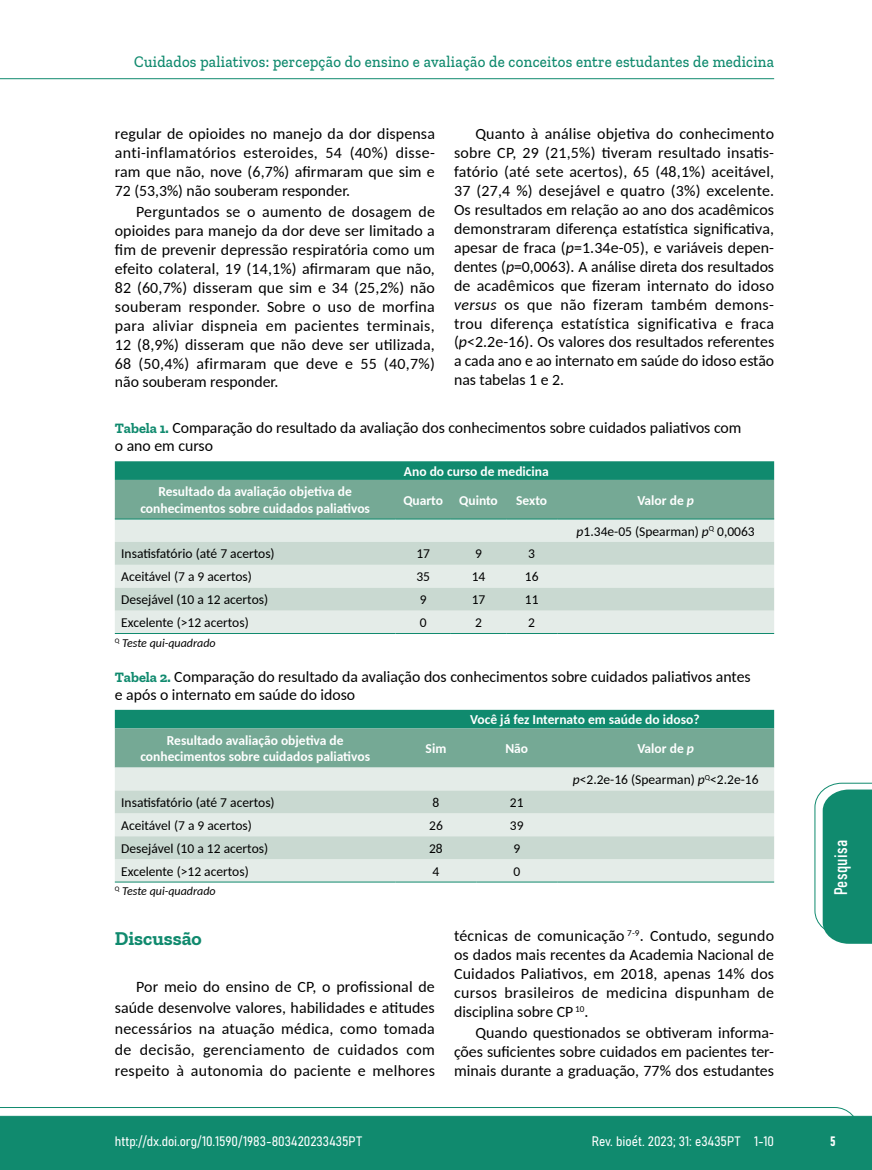
<style>
.page{position:relative;width:872px;height:1170px;background:#fff}
.page>*{position:absolute;margin:0;border:0;box-sizing:border-box;transform-origin:0 0}
.t1{font:700 19.5px "Zilla Slab";color:#108a6e}
.t2{font:18px "Bahnschrift";letter-spacing:.02em;color:#fff}
.t3{font:500 16.5px "Zilla Slab";letter-spacing:.02em;color:#108a6e;scale:.9 1}
.t4{font:15.75px/18.9px "Carlito";color:#000;text-align:justify}
.t5{font:13.5px "Carlito";color:#000}
.t6{font:700 13.5px/16.2px "Carlito";color:#fff;text-align:center}
.t7{font:13.5px "Bahnschrift";color:#fff}
.t8{font:italic 12px "Carlito";color:#000}
.s1{font-style:italic}
.s2{font-family:"Zilla Slab";font-weight:700;font-size:14.25px;color:#108a6e}
</style>
<div class="page">
<svg style="left:0;top:1107px;width:859px;height:62px;background:#2e9880"></svg>
<hr style="left:0;top:78px;width:774px;height:1px;background:#108a6e">
<svg style="left:115px;top:461px;width:659px;height:57px;background:#549f88"></svg>
<div style="left:115px;top:519px;width:659px;height:114px;background:#e4ece8"></div>
<svg style="left:115px;top:542px;width:659px;height:68px;background:#d2dfd8"></svg>
<hr style="left:115px;top:518px;width:280px;height:1px;background:#108a6e">
<hr style="left:395px;top:518px;width:56px;height:1px;background:#108a6e">
<hr style="left:451px;top:518px;width:55px;height:1px;background:#108a6e">
<hr style="left:506px;top:518px;width:51px;height:1px;background:#108a6e">
<hr style="left:557px;top:518px;width:217px;height:1px;background:#108a6e">
<hr style="left:115px;top:633px;width:280px;height:1px;background:#108a6e">
<hr style="left:395px;top:633px;width:56px;height:1px;background:#108a6e">
<hr style="left:451px;top:633px;width:55px;height:1px;background:#108a6e">
<hr style="left:506px;top:633px;width:51px;height:1px;background:#108a6e">
<hr style="left:557px;top:633px;width:217px;height:1px;background:#108a6e">
<svg style="left:115px;top:709px;width:659px;height:58px;background:#57a08a"></svg>
<div style="left:115px;top:767px;width:659px;height:114px;background:#e4ece8"></div>
<svg style="left:115px;top:790px;width:659px;height:69px;background:#d2dfd8"></svg>
<hr style="left:115px;top:881px;width:280px;height:1px;background:#108a6e">
<hr style="left:395px;top:881px;width:81px;height:1px;background:#108a6e">
<hr style="left:476px;top:881px;width:81px;height:1px;background:#108a6e">
<hr style="left:557px;top:881px;width:217px;height:1px;background:#108a6e">
<svg style="left:814px;top:782px;width:58px;height:161px"></svg>
<p class="t3" style="left:134px;top:53px;width:712px">Cuidados paliativos: percepção do ensino e avaliação de conceitos entre estudantes de medicina</p>
<p class="t4" style="left:115px;top:124px;width:322px">regular de opioides no manejo da dor dispensa anti-inflamatórios esteroides, 54 (40%) disse&shy;ram que não, nove (6,7%) afirmaram que sim e 72 (53,3%) não souberam responder.</p>
<p class="t4" style="left:115px;top:202px;width:322px;text-indent:21px">Perguntados se o aumento de dosagem de opioides para manejo da dor deve ser limitado a fim de prevenir depressão respiratória como um efeito colateral, 19 (14,1%) afirmaram que não, 82 (60,7%) disseram que sim e 34 (25,2%) não souberam responder. Sobre o uso de morfina para aliviar dispneia em pacientes terminais, 12 (8,9%) disseram que não deve ser utilizada, 68 (50,4%) afirmaram que deve e 55 (40,7%) não souberam responder.</p>
<p class="t4" style="left:454px;top:124px;width:322px;text-indent:21px">Quanto à análise objetiva do conhecimento sobre CP, 29 (21,5%) tiveram resultado insatis&shy;fatório (até sete acertos), 65 (48,1%) aceitável, 37 (27,4 %) desejável e quatro (3%) excelente.<br>Os resultados em relação ao ano dos acadêmicos demonstraram diferença estatística significativa, apesar de fraca (<span class="s1">p</span>=1.34e-05), e variáveis depen&shy;dentes (<span class="s1">p</span>=0,0063). A análise direta dos resultados de acadêmicos que fizeram internato do idoso <span class="s1">versus</span> os que não fizeram também demons&shy;trou diferença estatística significativa e fraca (<span class="s1">p</span>&lt;2.2e-16). Os valores dos resultados referentes a cada ano e ao internato em saúde do idoso estão nas tabelas 1 e 2.</p>
<p class="t4" style="left:115px;top:418px;width:628px;line-height:18px"><span class="s2">Tabela 1.</span> Comparação do resultado da avaliação dos conhecimentos sobre cuidados paliativos com o ano em curso</p>
<p class="t6" style="left:404px;top:462px;width:146px">Ano do curso de medicina</p>
<p class="t6" style="left:140px;top:483px;width:231px">Resultado da avaliação objetiva de conhecimentos sobre cuidados paliativos</p>
<p class="t6" style="left:403px;top:491px;width:96px">Quarto Quinto</p>
<p class="t6" style="left:516px;top:491px;width:32px">Sexto</p>
<p class="t6" style="left:637px;top:491px;width:58px">Valor de <span class="s1">p</span></p>
<p class="t5" style="left:576px;top:522px;width:180px"><span class="s1">p</span>1.34e-05 (Spearman) <span class="s1">p</span><sup>Q</sup> 0,0063</p>
<p class="t5" style="left:121px;top:544px;width:155px">Insatisfatório (até 7 acertos)</p>
<p class="t5" style="left:416px;top:544px;width:15px">17</p>
<p class="t5" style="left:475px;top:544px;width:8px">9</p>
<p class="t5" style="left:528px;top:544px;width:8px">3</p>
<p class="t5" style="left:121px;top:567px;width:132px">Aceitável (7 a 9 acertos)</p>
<p class="t5" style="left:416px;top:567px;width:15px">35</p>
<p class="t5" style="left:471px;top:567px;width:15px">14</p>
<p class="t5" style="left:525px;top:567px;width:15px">16</p>
<p class="t5" style="left:121px;top:590px;width:148px">Desejável (10 a 12 acertos)</p>
<p class="t5" style="left:420px;top:590px;width:8px">9</p>
<p class="t5" style="left:471px;top:590px;width:15px">17</p>
<p class="t5" style="left:525px;top:590px;width:15px">11</p>
<p class="t5" style="left:121px;top:613px;width:129px">Excelente (&gt;12 acertos)</p>
<p class="t5" style="left:420px;top:613px;width:8px">0</p>
<p class="t5" style="left:475px;top:613px;width:8px">2</p>
<p class="t5" style="left:528px;top:613px;width:8px">2</p>
<p class="t8" style="left:115px;top:634px;width:102px"><sup>Q</sup> Teste qui-quadrado</p>
<p class="t4" style="left:115px;top:666px;width:637px;line-height:18px"><span class="s2">Tabela 2.</span> Comparação do resultado da avaliação dos conhecimentos sobre cuidados paliativos antes e após o internato em saúde do idoso</p>
<p class="t6" style="left:470px;top:711px;width:231px">Você já fez Internato em saúde do idoso?</p>
<p class="t6" style="left:140px;top:731px;width:231px">Resultado avaliação objetiva de conhecimentos sobre cuidados paliativos</p>
<p class="t6" style="left:425px;top:739px;width:22px">Sim</p>
<p class="t6" style="left:505px;top:739px;width:24px">Não</p>
<p class="t6" style="left:637px;top:739px;width:58px">Valor de <span class="s1">p</span></p>
<p class="t5" style="left:573px;top:770px;width:187px"><span class="s1">p</span>&lt;2.2e-16 (Spearman) <span class="s1">p</span><sup>Q</sup>&lt;2.2e-16</p>
<p class="t5" style="left:121px;top:793px;width:155px">Insatisfatório (até 7 acertos)</p>
<p class="t5" style="left:432px;top:793px;width:8px">8</p>
<p class="t5" style="left:510px;top:793px;width:15px">21</p>
<p class="t5" style="left:121px;top:816px;width:132px">Aceitável (7 a 9 acertos)</p>
<p class="t5" style="left:429px;top:816px;width:15px">26</p>
<p class="t5" style="left:510px;top:816px;width:15px">39</p>
<p class="t5" style="left:121px;top:839px;width:148px">Desejável (10 a 12 acertos)</p>
<p class="t5" style="left:429px;top:839px;width:15px">28</p>
<p class="t5" style="left:513px;top:839px;width:8px">9</p>
<p class="t5" style="left:121px;top:861px;width:129px">Excelente (&gt;12 acertos)</p>
<p class="t5" style="left:432px;top:861px;width:8px">4</p>
<p class="t5" style="left:513px;top:861px;width:8px">0</p>
<p class="t8" style="left:115px;top:882px;width:102px"><sup>Q</sup> Teste qui-quadrado</p>
<p class="t1" style="left:115px;top:927px;width:88px">Discussão</p>
<p class="t4" style="left:115px;top:974px;width:321px;line-height:21.1px;text-indent:21px">Por meio do ensino de CP, o profissional de saúde desenvolve valores, habilidades e atitudes necessários na atuação médica, como tomada de decisão, gerenciamento de cuidados com respeito à autonomia do paciente e melhores</p>
<p class="t4" style="left:454px;top:925px;width:321px">técnicas de comunicação <sup>7-9</sup>. Contudo, segundo os dados mais recentes da Academia Nacional de Cuidados Paliativos, em 2018, apenas 14% dos cursos brasileiros de medicina dispunham de disciplina sobre CP <sup>10</sup>.</p>
<p class="t4" style="left:454px;top:1022px;width:321px;text-indent:21px">Quando questionados se obtiveram informa&shy;ções suficientes sobre cuidados em pacientes ter&shy;minais durante a graduação, 77% dos estudantes</p>
<p class="t2" style="left:827px;top:895px;width:57px;rotate:-90deg">Pesquisa</p>
<p class="t7" style="left:115px;top:1131px;width:249px">http://dx.doi.org/10.1590/1983-803420233435PT</p>
<p class="t7" style="left:592px;top:1131px;width:184px">Rev. bioét. 2023; 31: e3435PT 1-10</p>
<p class="t7" style="left:830px;top:1130px;width:7px">5</p>
</div>
